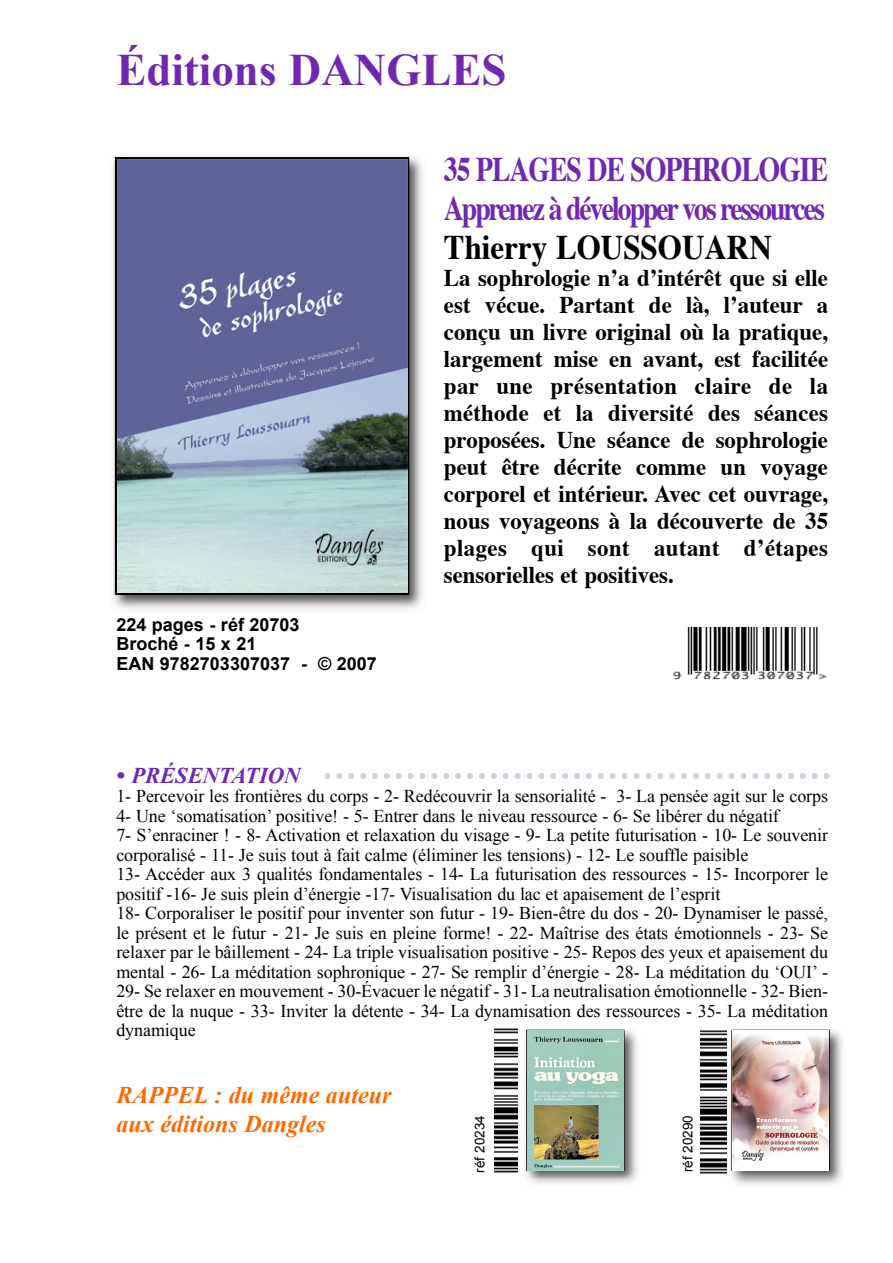
<style>
.page{position:relative;width:893px;height:1263px;background:#fff}
.page>*{position:absolute;margin:0;border:0;box-sizing:border-box;transform-origin:0 0}
.t1{font:700 45px "Times New Roman";color:#6f29af}
.t2{font:700 34.5px/39px "Times";letter-spacing:-.07em;color:#6f29af;scale:.8 1}
.t3{font:700 34.5px "Times";color:#000;scale:.9 1}
.t4{font:700 24px/27px "Times";letter-spacing:.01em;color:#000;text-align:justify;scale:.95 1}
.t5{font:italic 700 24px/28.8px "Times New Roman";color:#ff6800}
.t6{font:italic 700 22.5px "Times New Roman";color:#6f29af}
.t7{font:18px/19.5px "Times New Roman";letter-spacing:-.005em;color:#000}
.t8{font:700 18px/19.5px "Arial";color:#000}
.t9{font:13.5px "Arial";color:#000}
.s1{font-size:24px}
</style>
<div class="page">
<img style="left:674px;top:627px;width:152px;height:52px">
<img style="left:113px;top:156px;width:310px;height:453px">
<div style="left:115px;top:157px;width:294px;height:438px;border:2px solid #000"></div>
<img style="left:117px;top:159px;width:290px;height:434px">
<svg style="left:324px;top:773px;width:505px;height:6px"></svg>
<img style="left:525px;top:1029px;width:113px;height:155px">
<div style="left:526px;top:1030px;width:98px;height:141px;border:1px solid #000"></div>
<img style="left:527px;top:1031px;width:96px;height:139px">
<img style="left:732px;top:1029px;width:111px;height:156px">
<img style="left:726px;top:1029px;width:103px;height:149px">
<img style="left:732px;top:1031px;width:96px;height:139px">
<img style="left:494px;top:1028px;width:24px;height:145px">
<img style="left:700px;top:1030px;width:26px;height:144px">
<h1 class="t1" style="left:116px;top:45px;width:391px">Éditions DANGLES</h1>
<p class="t8" style="left:116px;top:615px;width:262px">224 pages - réf 20703<br>Broché - 15 x 21<br>EAN 9782703307037 - © 2007</p>
<h2 class="t2" style="left:444px;top:153px;width:481px">35 PLAGES DE SOPHROLOGIE<br>Apprenez à développer vos ressources</h2>
<h2 class="t3" style="left:444px;top:233px;width:366px">Thierry LOUSSOUARN</h2>
<p class="t4" style="left:444px;top:266px;width:406px">La sophrologie n’a d’intérêt que si elle est vécue. Partant de là, l’auteur a conçu un livre original où la pratique, largement mise en avant, est facilitée par une présentation claire de la méthode et la diversité des séances proposées. Une séance de sophrologie peut être décrite comme un voyage corporel et intérieur. Avec cet ouvrage, nous voyageons à la découverte de 35 plages qui sont autant d’étapes sensorielles et positives.</p>
<p class="t6" style="left:116px;top:763px;width:185px"><span class="s1">•</span> PRÉSENTATION</p>
<p class="t7" style="left:116px;top:786px;width:713px">1- Percevoir les frontières du corps - 2- Redécouvrir la sensorialité - 3- La pensée agit sur le corps 4- Une ‘somatisation’ positive! - 5- Entrer dans le niveau ressource - 6- Se libérer du négatif<br>7- S’enraciner ! - 8- Activation et relaxation du visage - 9- La petite futurisation - 10- Le souvenir corporalisé - 11- Je suis tout à fait calme (éliminer les tensions) - 12- Le souffle paisible<br>13- Accéder aux 3 qualités fondamentales - 14- La futurisation des ressources - 15- Incorporer le positif -16- Je suis plein d’énergie -17- Visualisation du lac et apaisement de l’esprit<br>18- Corporaliser le positif pour inventer son futur - 19- Bien-être du dos - 20- Dynamiser le passé, le présent et le futur - 21- Je suis en pleine forme! - 22- Maîtrise des états émotionnels - 23- Se relaxer par le bâillement - 24- La triple visualisation positive - 25- Repos des yeux et apaisement du mental - 26- La méditation sophronique - 27- Se remplir d’énergie - 28- La méditation du ‘OUI’ - 29- Se relaxer en mouvement - 30-Évacuer le négatif - 31- La neutralisation émotionnelle - 32- Bien&shy;être de la nuque - 33- Inviter la détente - 34- La dynamisation des ressources - 35- La méditation dynamique</p>
<h3 class="t5" style="left:116px;top:1081px;width:276px">RAPPEL : du même auteur aux éditions Dangles</h3>
<p class="t9" style="left:472px;top:1173px;width:59px;rotate:-90deg">réf 20234</p>
<p class="t9" style="left:680px;top:1172px;width:59px;rotate:-90deg">réf 20290</p>
</div>
